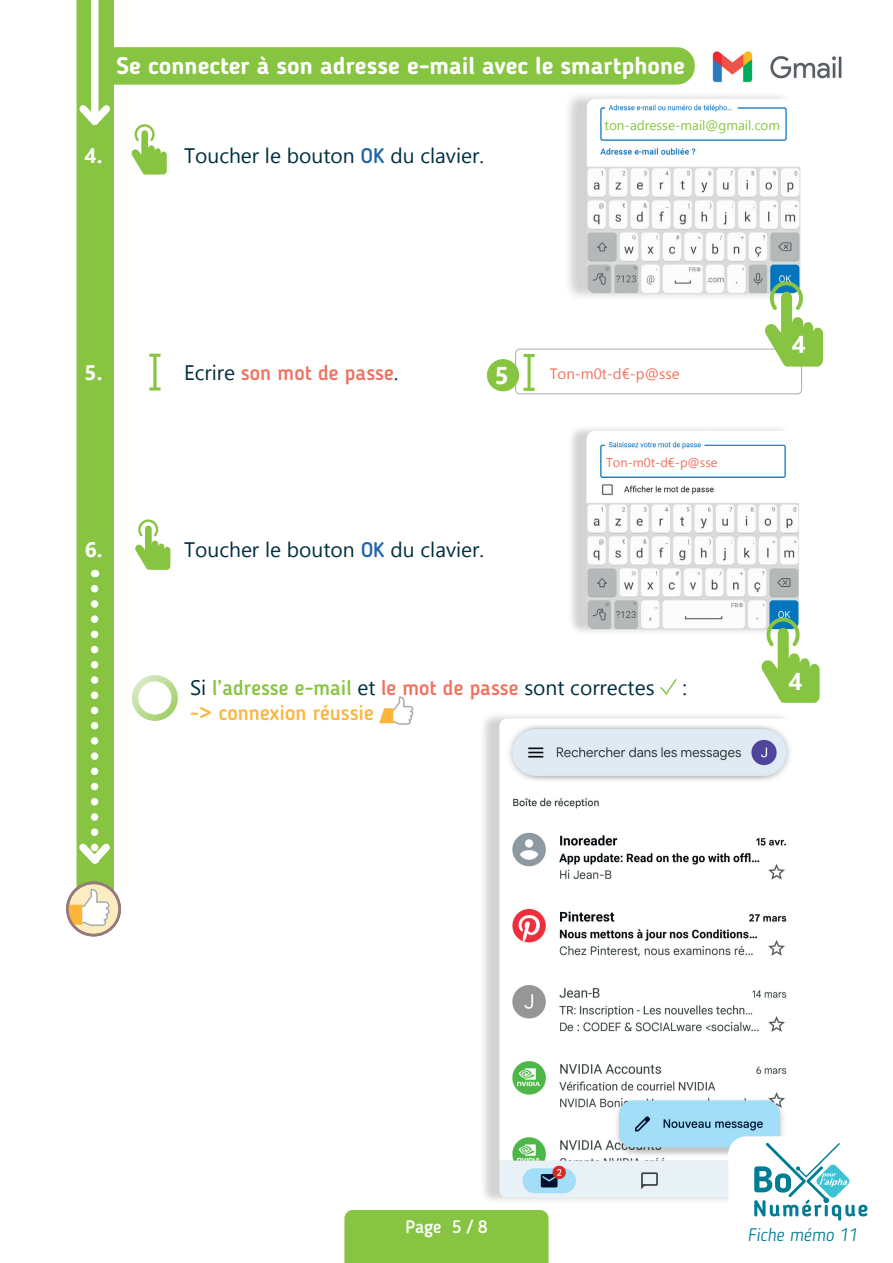
<style>
.page{position:relative;width:893px;height:1263px;background:#fff}
.page>*{position:absolute;margin:0;border:0;box-sizing:border-box;transform-origin:0 0}
.t1{font:700 24.3px "Gadugi";color:#fff}
.t2{font:700 24px "Blogger Sans";color:#fff}
.t3{font:21px "Gadugi";color:#002f41}
.t4{font:500 21px "Blogger Sans";color:#f26f5d}
.t5{font:500 21px "Blogger Sans";color:#fcb539}
.t6{font:700 21px "Gadugi";color:#fff}
.t7{font:italic 300 18px "Blogger Sans";color:#007d94}
.t8{font:500 18px "Blogger Sans";color:#fff}
.t9{font:15px "Gadugi";color:#f26f5d}
.t10{font:13.5px "Gadugi";color:#86c441}
.t11{font:12.9px "Gadugi";color:#f26f5d}
.s1{font-family:"Blogger Sans";font-weight:500;color:#2166a8}
.s2{font-family:"Gadugi";font-weight:400;color:#002f41}
.s3{font-family:"Blogger Sans";font-weight:500;color:#86c441}
.s4{font-family:"Blogger Sans";font-weight:500;color:#f26f5d}
</style>
<div class="page">
<div style="left:79px;top:47px;width:616px;height:38px;background:#86c441;border-radius:18px"></div>
<img style="left:712px;top:51px;width:130px;height:32px">
<div style="left:515px;top:349px;width:287px;height:45px;border:1px solid #aaadad;border-radius:4px"></div>
<div style="left:487px;top:359px;width:32px;height:32px;background:#86c441;border-radius:50%"></div>
<svg style="left:527px;top:357px;width:4px;height:31px"></svg>
<svg style="left:523px;top:354px;width:12px;height:3px"></svg>
<svg style="left:523px;top:388px;width:12px;height:3px"></svg>
<hr style="left:153px;top:355px;width:3px;height:34px;background:#86c441">
<svg style="left:149px;top:354px;width:12px;height:3px"></svg>
<svg style="left:149px;top:387px;width:12px;height:3px"></svg>
<svg style="left:135px;top:519px;width:35px;height:51px"></svg>
<div style="left:567px;top:424px;width:226px;height:212px;background:#231f20;opacity:.2"></div>
<img style="left:586px;top:431px;width:213px;height:198px">
<div style="left:603px;top:452px;width:158px;height:22px;background:#fff;border-radius:7px"></div>
<svg style="left:761px;top:617px;width:59px;height:86px"></svg>
<div style="left:780px;top:664px;width:33px;height:33px;background:#86c441;border-radius:50%"></div>
<svg style="left:132px;top:675px;width:46px;height:46px"></svg>
<svg style="left:660px;top:679px;width:17px;height:16px"></svg>
<svg style="left:131px;top:124px;width:36px;height:51px"></svg>
<div style="left:564px;top:91px;width:230px;height:211px;background:#231f20;opacity:.2"></div>
<img style="left:587px;top:99px;width:213px;height:194px">
<svg style="left:764px;top:281px;width:59px;height:86px"></svg>
<div style="left:784px;top:328px;width:32px;height:32px;background:#86c441;border-radius:50%"></div>
<div style="left:479px;top:711px;width:314px;height:493px;background:#231f20;opacity:.2"></div>
<img style="left:499px;top:719px;width:294px;height:478px">
<div style="left:601px;top:983px;width:84px;height:19px;background:#fff"></div>
<div style="left:612px;top:865px;width:149px;height:19px;background:#fff"></div>
<svg style="left:379px;top:696px;width:35px;height:29px"></svg>
<svg style="left:67px;top:883px;width:53px;height:52px"></svg>
<svg style="left:68px;top:0;width:49px;height:927px"></svg>
<div style="left:66px;top:881px;width:55px;height:55px;border:3px solid #96797b;border-radius:50%"></div>
<div style="left:344px;top:1210px;width:205px;height:53px;background:#86c441"></div>
<svg style="left:728px;top:1136px;width:140px;height:85px"></svg>
<p class="t2" style="left:117px;top:51px;width:570px">Se connecter à son adresse e-mail avec le smartphone</p>
<p class="t6" style="left:85px;top:142px;width:19px">4.</p>
<p class="t3" style="left:184px;top:142px;width:301px">Toucher le bouton <span class="s1">OK</span> du clavier.</p>
<p class="t10" style="left:604px;top:117px;width:177px">ton-adresse-mail@gmail.com</p>
<p class="t6" style="left:85px;top:360px;width:19px">5.</p>
<p class="t4" style="left:184px;top:360px;width:216px"><span class="s2">Ecrire</span> son mot de passe<span class="s2">.</span></p>
<p class="t1" style="left:495px;top:361px;width:16px">5</p>
<p class="t9" style="left:550px;top:365px;width:131px">Ton-m0t-d€-p@sse</p>
<p class="t6" style="left:85px;top:537px;width:19px">6.</p>
<p class="t3" style="left:184px;top:537px;width:301px">Toucher le bouton <span class="s1">OK</span> du clavier.</p>
<p class="t11" style="left:606px;top:455px;width:113px">Ton-m0t-d€-p@sse</p>
<p class="t3" style="left:190px;top:675px;width:466px">Si <span class="s3">l’adresse e-mail</span> et <span class="s4">le mot de passe</span> sont correctes</p>
<p class="t3" style="left:682px;top:675px;width:6px">:</p>
<p class="t5" style="left:190px;top:700px;width:185px">-&gt; connexion réussie</p>
<p class="t1" style="left:792px;top:330px;width:16px">4</p>
<p class="t1" style="left:788px;top:666px;width:16px">4</p>
<p class="t8" style="left:405px;top:1216px;width:84px">Page 5 / 8</p>
<p class="t7" style="left:748px;top:1224px;width:111px">Fiche mémo 11</p>
</div>
